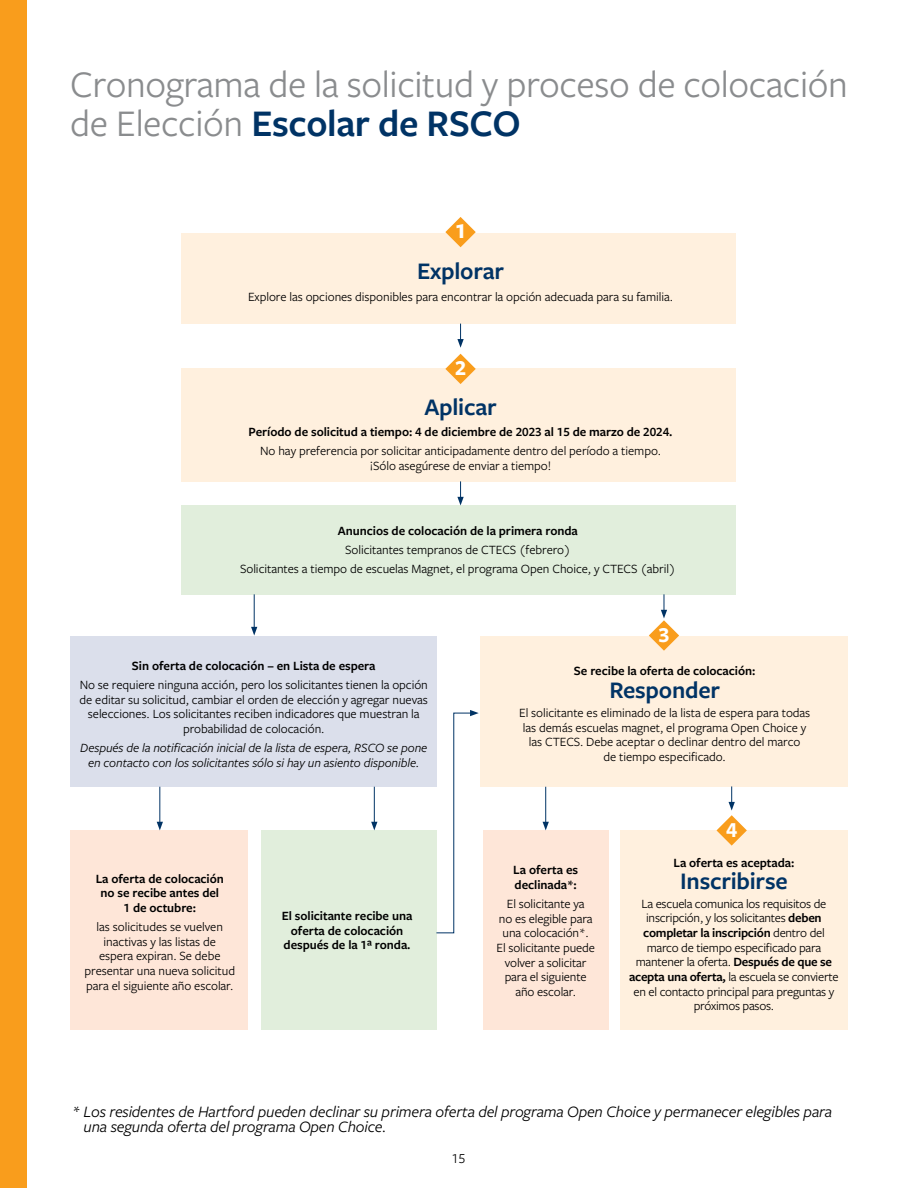
<style>
.page{position:relative;width:918px;height:1188px;background:#fff}
.page>*{position:absolute;margin:0;border:0;box-sizing:border-box;transform-origin:0 0}
.blue_headlines{font:39px/39px "Freight Sans Pro";letter-spacing:-.01em;color:#8a8c8e}
.chart_copy{font:600 24.6px "Freight Sans Pro";letter-spacing:-.01em;color:#003365}
.blue_headlines-2{font:600 24.6px "Freight Sans Pro";letter-spacing:-.01em;color:#003365}
.chart_copy-2{font:700 22.2px "Freight Sans Pro";color:#fff}
.blue_headlines-3{font:italic 16.5px/15px "Freight Sans Pro";letter-spacing:-.01em;color:#000}
.t1{font:14.25px "Freight Sans Pro";color:#000}
.chart_copy-3{font:13.05px/14.7px "Freight Sans Pro";letter-spacing:-.005em;color:#000;text-align:center}
.chart_copy-4{font:600 13.05px/14.7px "Freight Sans Pro";letter-spacing:-.005em;color:#000;text-align:center}
.chart_copy-5{font:italic 13.05px/14.7px "Freight Sans Pro";letter-spacing:-.005em;color:#000;text-align:center}
.s1{font-weight:600;color:#003365}
.s2{font-weight:600}
</style>
<div class="page">
<div style="left:483px;top:830px;width:125px;height:200px;background:#fee6d8"></div>
<div style="left:70px;top:830px;width:178px;height:200px;background:#fee6d8"></div>
<div style="left:261px;top:830px;width:175px;height:200px;background:#e1eedc"></div>
<div style="left:70px;top:636px;width:366px;height:151px;background:#dbdfeb"></div>
<div style="left:182px;top:233px;width:554px;height:91px;background:#fff0de"></div>
<div style="left:182px;top:368px;width:554px;height:114px;background:#fff0de"></div>
<div style="left:182px;top:506px;width:554px;height:89px;background:#e1eedc"></div>
<div style="left:480px;top:636px;width:368px;height:151px;background:#fff0de"></div>
<div style="left:620px;top:830px;width:228px;height:200px;background:#fff0de"></div>
<svg style="left:445px;top:354px;width:31px;height:30px"></svg>
<svg style="left:445px;top:217px;width:31px;height:30px"></svg>
<svg style="left:457px;top:324px;width:7px;height:24px"></svg>
<svg style="left:717px;top:786px;width:30px;height:60px"></svg>
<svg style="left:457px;top:481px;width:7px;height:25px"></svg>
<hr style="left:254px;top:594px;width:1px;height:35px;background:#003365">
<svg style="left:251px;top:627px;width:6px;height:9px"></svg>
<svg style="left:649px;top:594px;width:30px;height:57px"></svg>
<hr style="left:545px;top:787px;width:1px;height:37px;background:#003365">
<svg style="left:543px;top:822px;width:6px;height:8px"></svg>
<hr style="left:374px;top:787px;width:1px;height:37px;background:#003365">
<svg style="left:371px;top:822px;width:6px;height:8px"></svg>
<hr style="left:159px;top:787px;width:1px;height:37px;background:#003365">
<svg style="left:157px;top:822px;width:6px;height:8px"></svg>
<svg style="left:436px;top:710px;width:43px;height:224px"></svg>
<div style="left:0;top:0;width:27px;height:1188px;background:#f99d1c"></div>
<h1 class="blue_headlines" style="left:70px;top:63px;width:779px">Cronograma de la solicitud y proceso de colocación de Elección <span class="s1">Escolar de RSCO</span></h1>
<p class="chart_copy-2" style="left:455px;top:216px;width:13px">1</p>
<h1 class="blue_headlines-2" style="left:417px;top:254px;width:88px">Explorar</h1>
<p class="chart_copy-3" style="left:248px;top:289px;width:426px">Explore las opciones disponibles para encontrar la opción adecuada para su familia.</p>
<p class="chart_copy-2" style="left:455px;top:353px;width:13px">2</p>
<h1 class="blue_headlines-2" style="left:424px;top:390px;width:74px">Aplicar</h1>
<p class="chart_copy-4" style="left:249px;top:424px;width:425px">Período de solicitud a tiempo: 4 de diciembre de 2023 al 15 de marzo de 2024.</p>
<p class="chart_copy-3" style="left:260px;top:443px;width:402px">No hay preferencia por solicitar anticipadamente dentro del período a tiempo. ¡Sólo asegúrese de enviar a tiempo!</p>
<p class="chart_copy-4" style="left:338px;top:523px;width:241px">Anuncios de colocación de la primera ronda</p>
<p class="chart_copy-3" style="left:345px;top:542px;width:227px">Solicitantes tempranos de CTECS (febrero)</p>
<p class="chart_copy-3" style="left:240px;top:561px;width:437px">Solicitantes a tiempo de escuelas Magnet, el programa Open Choice, y CTECS (abril)</p>
<p class="chart_copy-4" style="left:132px;top:658px;width:245px">Sin oferta de colocación – en Lista de espera</p>
<p class="chart_copy-3" style="left:80px;top:677px;width:350px">No se requiere ninguna acción, pero los solicitantes tienen la opción de editar su solicitud, cambiar el orden de elección y agregar nuevas selecciones. Los solicitantes reciben indicadores que muestran la probabilidad de colocación.</p>
<p class="chart_copy-5" style="left:80px;top:740px;width:349px">Después de la notificación inicial de la lista de espera, RSCO se pone en contacto con los solicitantes sólo si hay un asiento disponible.</p>
<p class="chart_copy-4" style="left:96px;top:871px;width:130px">La oferta de colocación no se recibe antes del<br>1 de octubre:</p>
<p class="chart_copy-3" style="left:85px;top:919px;width:152px">las solicitudes se vuelven inactivas y las listas de<br>espera expiran. Se debe presentar una nueva solicitud para el siguiente año escolar.</p>
<p class="chart_copy-4" style="left:282px;top:908px;width:132px">El solicitante recibe una oferta de colocación después de la 1ª ronda.</p>
<p class="chart_copy-2" style="left:658px;top:619px;width:13px">3</p>
<p class="chart_copy-4" style="left:574px;top:663px;width:183px">Se recibe la oferta de colocación:</p>
<p class="chart_copy" style="left:609px;top:673px;width:112px">Responder</p>
<p class="chart_copy-3" style="left:519px;top:705px;width:293px">El solicitante es eliminado de la lista de espera para todas las demás escuelas magnet, el programa Open Choice y las CTECS. Debe aceptar o declinar dentro del marco<br>de tiempo especificado.</p>
<p class="chart_copy-4" style="left:513px;top:862px;width:66px;text-align:left">La oferta es declinada*:</p>
<p class="chart_copy-3" style="left:497px;top:896px;width:100px">El solicitante ya<br>no es elegible para una colocación*.<br>El solicitante puede volver a solicitar para el siguiente año escolar.</p>
<p class="chart_copy-2" style="left:726px;top:814px;width:13px">4</p>
<p class="chart_copy-4" style="left:673px;top:855px;width:123px">La oferta es aceptada:</p>
<p class="chart_copy" style="left:680px;top:864px;width:109px">Inscribirse</p>
<p class="chart_copy-3" style="left:629px;top:896px;width:211px">La escuela comunica los requisitos de inscripción, y los solicitantes <span class="s2">deben completar la inscripción</span> dentro del marco de tiempo especificado para mantener la oferta. <span class="s2">Después de que se acepta una oferta,</span> la escuela se convierte en el contacto principal para preguntas y próximos pasos.</p>
<h1 class="blue_headlines-3" style="left:84px;top:1104px;width:750px;text-indent:-12px">* Los residentes de Hartford pueden declinar su primera oferta del programa Open Choice y permanecer elegibles para una segunda oferta del programa Open Choice.</h1>
<p class="t1" style="left:451px;top:1149px;width:16px">15</p>
</div>
